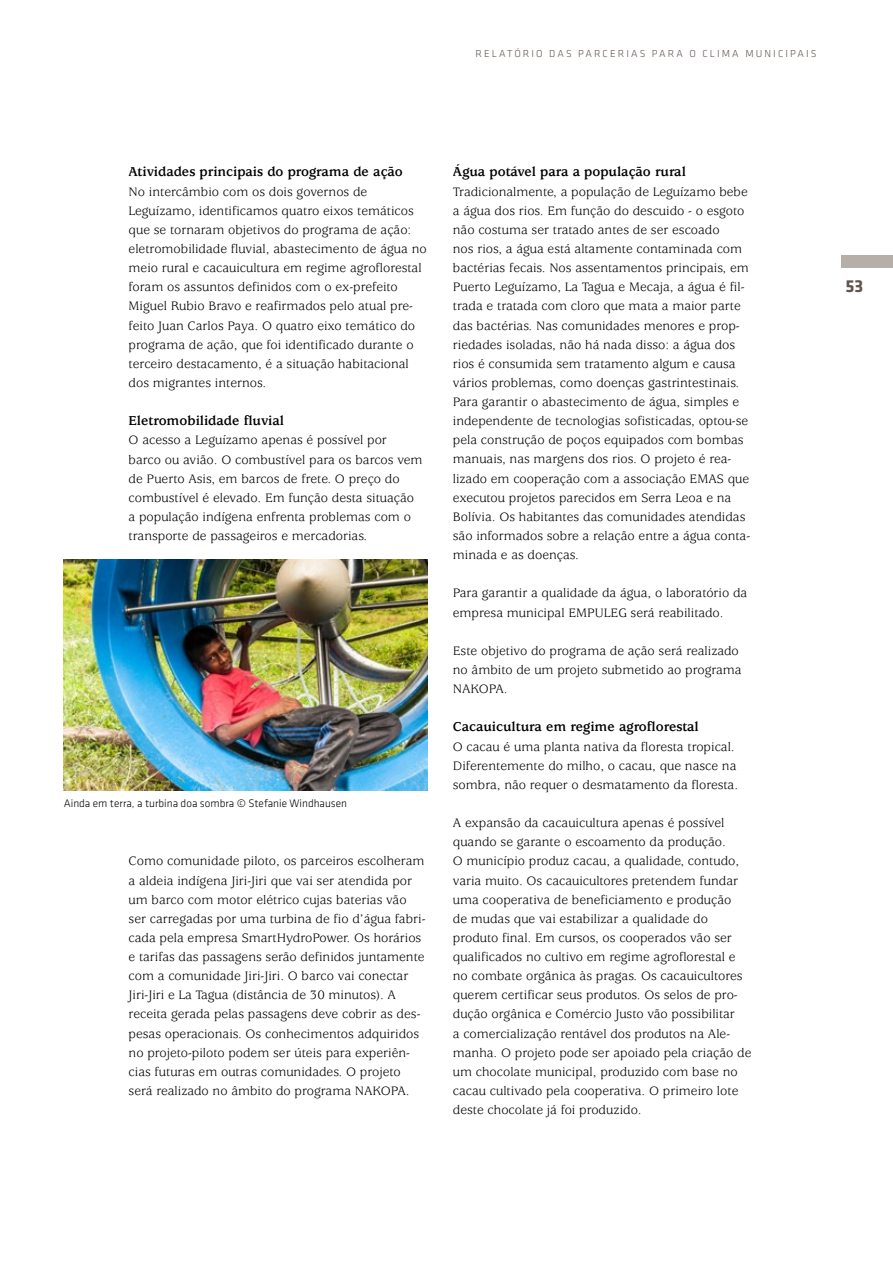
<style>
.page{position:relative;width:893px;height:1263px;background:#fff}
.page>*{position:absolute;margin:0;border:0;box-sizing:border-box;transform-origin:0 0}
.t1{font:700 18px "Klavika Basic";color:#61544d}
.Absatzüberschrift{font:700 14.25px "Usherwood Std";color:#000}
.t2{font:13.5px/19.2px "Usherwood Std";color:#000}
.t3{font:300 11.25px "Klavika Basic";color:#000}
.t4{font:300 10.5px "Klavika Basic";letter-spacing:.2em;color:#61544d}
</style>
<div class="page">
<div style="left:842px;top:255px;width:51px;height:13px;background:#b6afa9"></div>
<img style="left:64px;top:559px;width:363px;height:232px">
<p class="t4" style="left:475px;top:47px;width:342px">RELATÓRIO DAS PARCERIAS PARA O CLIMA MUNICIPAIS</p>
<p class="Absatzüberschrift" style="left:129px;top:164px;width:276px">Atividades principais do programa de ação</p>
<p class="t2" style="left:129px;top:182px;width:300px">No intercâmbio com os dois governos de Leguízamo, identificamos quatro eixos temáticos que se tornaram objetivos do programa de ação: eletromobilidade fluvial, abastecimento de água no meio rural e cacauicultura em regime agroflorestal foram os assuntos definidos com o ex-prefeito Miguel Rubio Bravo e reafirmados pelo atual pre&shy;feito Juan Carlos Paya. O quatro eixo temático do programa de ação, que foi identificado durante o terceiro destacamento, é a situação habitacional dos migrantes internos.</p>
<p class="Absatzüberschrift" style="left:129px;top:413px;width:157px">Eletromobilidade fluvial</p>
<p class="t2" style="left:129px;top:431px;width:296px">O acesso a Leguízamo apenas é possível por barco ou avião. O combustível para os barcos vem de Puerto Asis, em barcos de frete. O preço do combustível é elevado. Em função desta situação a população indígena enfrenta problemas com o transporte de passageiros e mercadorias.</p>
<p class="t3" style="left:64px;top:797px;width:285px">Ainda em terra, a turbina doa sombra © Stefanie Windhausen</p>
<p class="t2" style="left:129px;top:852px;width:298px">Como comunidade piloto, os parceiros escolheram a aldeia indígena Jiri-Jiri que vai ser atendida por um barco com motor elétrico cujas baterias vão ser carregadas por uma turbina de fio d’água fabri&shy;cada pela empresa SmartHydroPower. Os horários e tarifas das passagens serão definidos juntamente com a comunidade Jiri-Jiri. O barco vai conectar Jiri-Jiri e La Tagua (distância de 30 minutos). A receita gerada pelas passagens deve cobrir as des&shy;pesas operacionais. Os conhecimentos adquiridos no projeto-piloto podem ser úteis para experiên&shy;cias futuras em outras comunidades. O projeto será realizado no âmbito do programa NAKOPA.</p>
<p class="Absatzüberschrift" style="left:453px;top:164px;width:235px">Água potável para a população rural</p>
<p class="t2" style="left:453px;top:182px;width:299px">Tradicionalmente, a população de Leguízamo bebe a água dos rios. Em função do descuido - o esgoto não costuma ser tratado antes de ser escoado<br>nos rios, a água está altamente contaminada com bactérias fecais. Nos assentamentos principais, em Puerto Leguízamo, La Tagua e Mecaja, a água é fil&shy;trada e tratada com cloro que mata a maior parte das bactérias. Nas comunidades menores e prop&shy;riedades isoladas, não há nada disso: a água dos rios é consumida sem tratamento algum e causa vários problemas, como doenças gastrintestinais.<br>Para garantir o abastecimento de água, simples e independente de tecnologias sofisticadas, optou-se pela construção de poços equipados com bombas manuais, nas margens dos rios. O projeto é rea&shy;lizado em cooperação com a associação EMAS que executou projetos parecidos em Serra Leoa e na Bolívia. Os habitantes das comunidades atendidas são informados sobre a relação entre a água conta&shy;minada e as doenças.</p>
<p class="t2" style="left:453px;top:584px;width:296px">Para garantir a qualidade da água, o laboratório da empresa municipal EMPULEG será reabilitado.</p>
<p class="t2" style="left:453px;top:641px;width:290px">Este objetivo do programa de ação será realizado no âmbito de um projeto submetido ao programa<br>NAKOPA.</p>
<p class="Absatzüberschrift" style="left:453px;top:719px;width:247px">Cacauicultura em regime agroflorestal</p>
<p class="t2" style="left:453px;top:737px;width:287px">O cacau é uma planta nativa da floresta tropical.<br>Diferentemente do milho, o cacau, que nasce na sombra, não requer o desmatamento da floresta.</p>
<p class="t2" style="left:453px;top:814px;width:300px">A expansão da cacauicultura apenas é possível quando se garante o escoamento da produção.<br>O município produz cacau, a qualidade, contudo, varia muito. Os cacauicultores pretendem fundar uma cooperativa de beneficiamento e produção<br>de mudas que vai estabilizar a qualidade do produto final. Em cursos, os cooperados vão ser qualificados no cultivo em regime agroflorestal e no combate orgânica às pragas. Os cacauicultores querem certificar seus produtos. Os selos de pro&shy;dução orgânica e Comércio Justo vão possibilitar<br>a comercialização rentável dos produtos na Ale&shy;manha. O projeto pode ser apoiado pela criação de um chocolate municipal, produzido com base no cacau cultivado pela cooperativa. O primeiro lote deste chocolate já foi produzido.</p>
<h1 class="t1" style="left:845px;top:273px;width:19px">53</h1>
</div>
